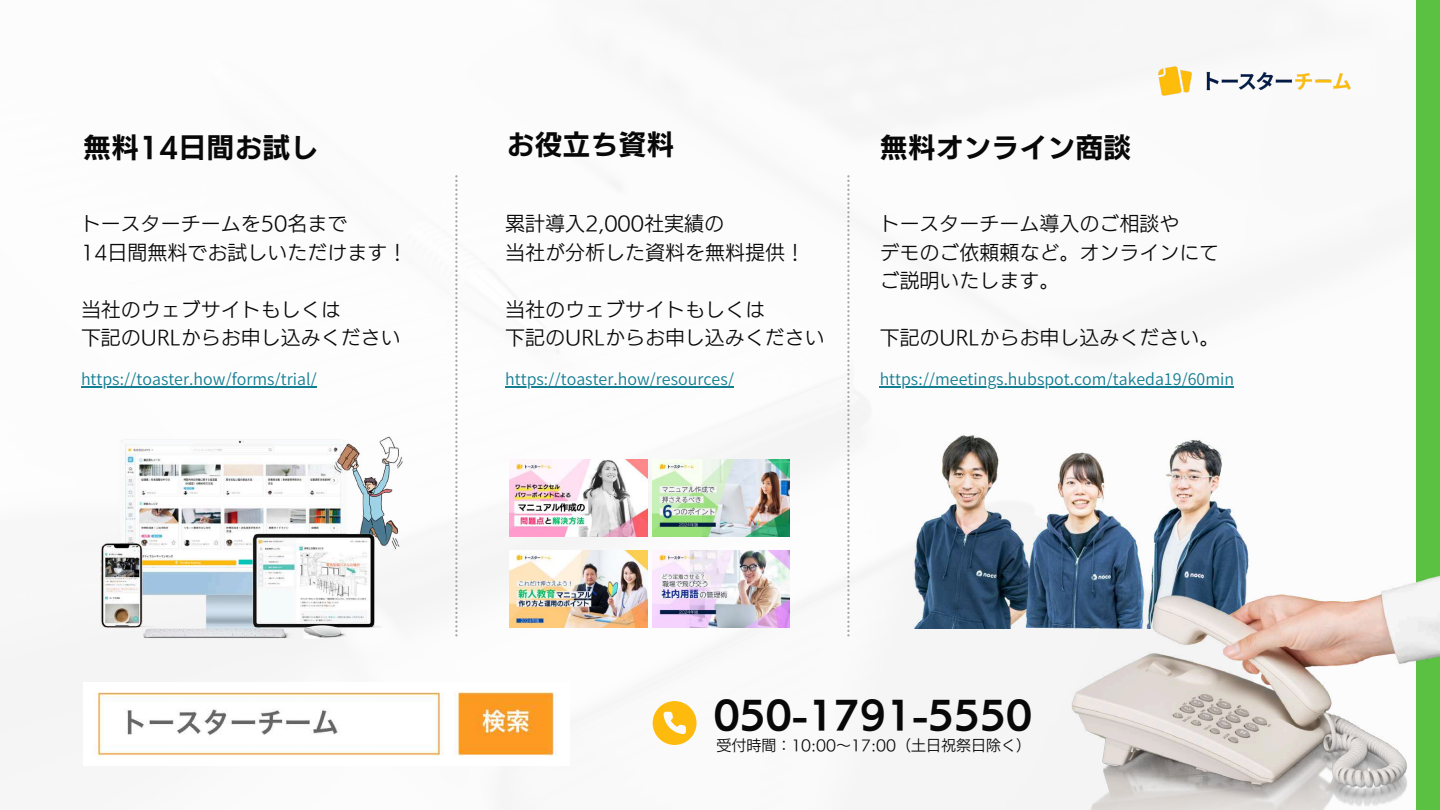
<style>
.page{position:relative;width:1440px;height:810px;background:#fff}
.page>*{position:absolute;margin:0;border:0;box-sizing:border-box;transform-origin:0 0}
.t1{font:37px "UD Kakugo Small Pr 6 N B";color:#080808}
.t2{font:28px "UD Kakugo Small Pr 6 N B";color:#080808}
.t3{font:20px/28.5px "Canva UD Kakugo Small Pr 6 N R";color:#080808}
.t4{font:600 16px "Noto Sans JP";color:#147e93}
.t5{font:15px "Canva UD Kakugo Small Pr 6 N R";color:#080808}
</style>
<div class="page">
<img style="left:0;top:0;width:1069px;height:810px">
<svg style="left:653px;top:701px;width:44px;height:44px"></svg>
<svg style="left:455px;top:175px;width:3px;height:461px"></svg>
<svg style="left:847px;top:175px;width:3px;height:461px"></svg>
<div style="left:1416px;top:0;width:24px;height:810px;background:#5ac143"></div>
<img style="left:83px;top:683px;width:486px;height:82px">
<img style="left:100px;top:436px;width:308px;height:202px">
<img style="left:510px;top:460px;width:137px;height:77px">
<img style="left:510px;top:551px;width:138px;height:77px">
<img style="left:653px;top:460px;width:137px;height:77px">
<img style="left:653px;top:550px;width:137px;height:78px">
<img style="left:892px;top:434px;width:357px;height:194px">
<img style="left:1069px;top:574px;width:371px;height:236px">
<hr style="left:81px;top:386px;width:236px;height:2px;background:#147e93">
<hr style="left:505px;top:386px;width:229px;height:2px;background:#147e93">
<hr style="left:880px;top:386px;width:354px;height:2px;background:#147e93">
<img style="left:1157px;top:65px;width:194px;height:31px">
<h2 class="t2" style="left:83px;top:133px;width:237px">無料14日間お試し</h2>
<h2 class="t2" style="left:506px;top:130px;width:169px">お役立ち資料</h2>
<h2 class="t2" style="left:880px;top:133px;width:253px">無料オンライン商談</h2>
<p class="t3" style="left:81px;top:209px;width:328px">トースターチームを50名まで<br>14日間無料でお試しいただけます！</p>
<p class="t3" style="left:81px;top:295px;width:321px">当社のウェブサイトもしくは<br>下記のURLからお申し込みください</p>
<p class="t3" style="left:505px;top:209px;width:301px">累計導入2,000社実績の<br>当社が分析した資料を無料提供！</p>
<p class="t3" style="left:505px;top:295px;width:321px">当社のウェブサイトもしくは<br>下記のURLからお申し込みください</p>
<p class="t3" style="left:880px;top:209px;width:341px">トースターチーム導入のご相談や<br>デモのご依頼頼など。オンラインにてご説明いたします。</p>
<p class="t3" style="left:880px;top:323px;width:341px">下記のURLからお申し込みください。</p>
<p class="t4" style="left:81px;top:366px;width:237px">https://toaster.how/forms/trial/</p>
<p class="t4" style="left:505px;top:366px;width:230px">https://toaster.how/resources/</p>
<p class="t4" style="left:880px;top:366px;width:356px">https://meetings.hubspot.com/takeda19/60min</p>
<h1 class="t1" style="left:714px;top:696px;width:320px">050-1791-5550</h1>
<p class="t5" style="left:716px;top:738px;width:316px">受付時間：10:00～17:00（土日祝祭日除く）</p>
</div>
